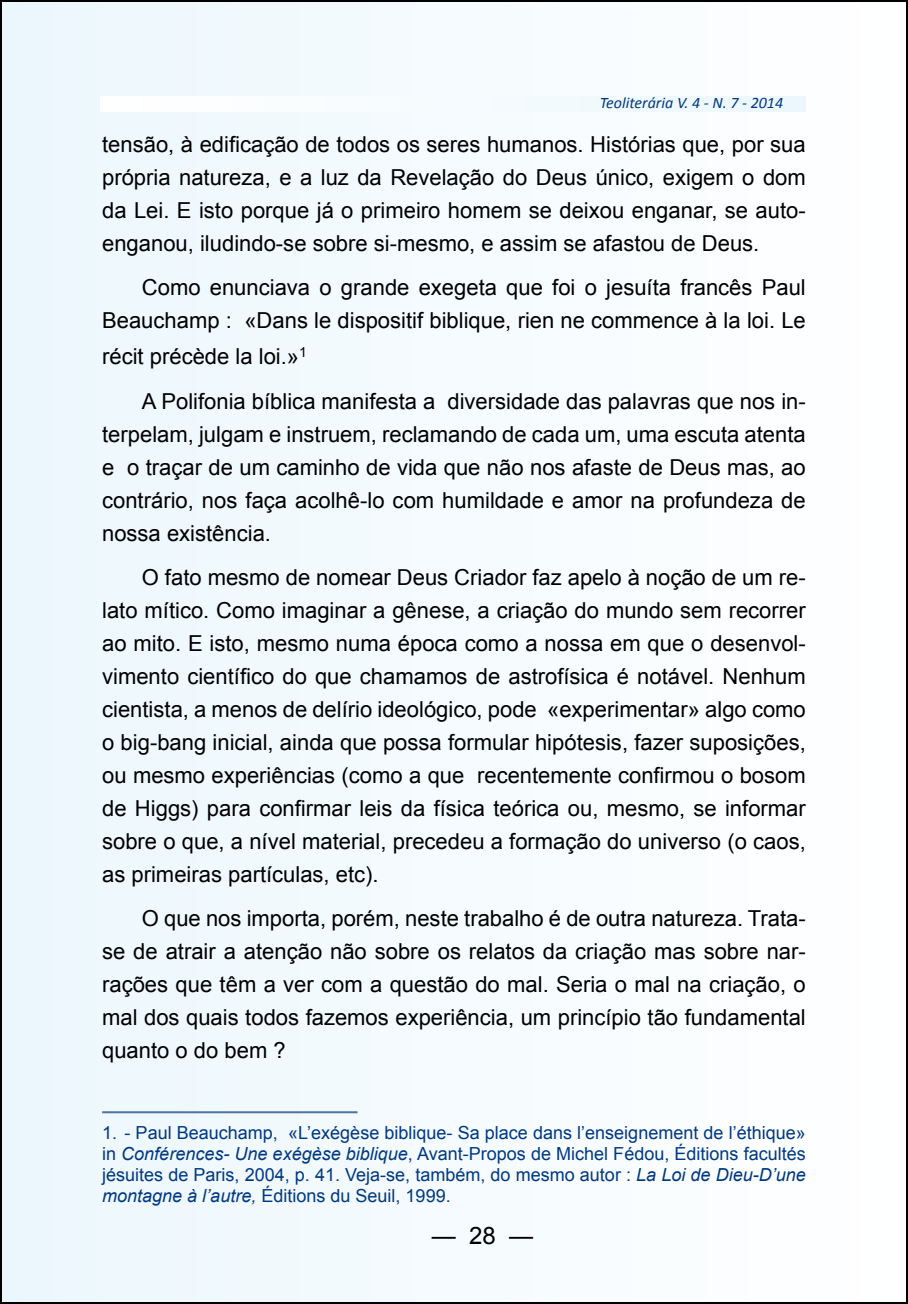
<style>
.page{position:relative;width:908px;height:1304px;background:#fff}
.page>*{position:absolute;margin:0;border:0;box-sizing:border-box;transform-origin:0 0}
.t1{font:24px "Arial";color:#000}
.t2{font:22px/33px "Arial";color:#000;text-align:justify}
.t3{font:18px/21px "Arial";color:#003882;text-align:justify}
.t4{font:italic 16px "Calibri";color:#003882}
.s1{font-style:italic}
</style>
<div class="page">
<div style="left:1px;top:1px;width:905px;height:1302px;background:#f5fbfe"></div>
<hr style="left:102px;top:1111px;width:255px;height:2px;background:#4d74a8">
<p class="t4" style="left:599px;top:93px;width:185px">Teoliterária V. 4 - N. 7 - 2014</p>
<p class="t2" style="left:102px;top:128px;width:704px">tensão, à edificação de todos os seres humanos. Histórias que, por sua própria natureza, e a luz da Revelação do Deus único, exigem o dom da Lei. E isto porque já o primeiro homem se deixou enganar, se auto&shy;enganou, iludindo-se sobre si-mesmo, e assim se afastou de Deus.</p>
<p class="t2" style="left:102px;top:271px;width:704px;text-align:right">Como enunciava o grande exegeta que foi o jesuíta francês Paul<br>Beauchamp : «Dans le dispositif biblique, rien ne commence à la loi. Le</p>
<p class="t2" style="left:142px;top:335px;width:665px;line-height:44.4px;text-indent:-40px">récit précède la loi.»<sup>1<br></sup>A Polifonia bíblica manifesta a diversidade das palavras que nos in-</p>
<p class="t2" style="left:102px;top:418px;width:704px">terpelam, julgam e instruem, reclamando de cada um, uma escuta atenta e o traçar de um caminho de vida que não nos afaste de Deus mas, ao contrário, nos faça acolhê-lo com humildade e amor na profundeza de nossa existência.</p>
<p class="t2" style="left:102px;top:561px;width:705px;text-indent:40px">O fato mesmo de nomear Deus Criador faz apelo à noção de um re&shy;lato mítico. Como imaginar a gênese, a criação do mundo sem recorrer ao mito. E isto, mesmo numa época como a nossa em que o desenvol&shy;vimento científico do que chamamos de astrofísica é notável. Nenhum cientista, a menos de delírio ideológico, pode «experimentar» algo como o big-bang inicial, ainda que possa formular hipótesis, fazer suposições, ou mesmo experiências (como a que recentemente confirmou o bosom de Higgs) para confirmar leis da física teórica ou, mesmo, se informar sobre o que, a nível material, precedeu a formação do universo (o caos, as primeiras partículas, etc).</p>
<p class="t2" style="left:102px;top:902px;width:705px;text-indent:40px">O que nos importa, porém, neste trabalho é de outra natureza. Trata&shy;se de atrair a atenção não sobre os relatos da criação mas sobre nar&shy;rações que têm a ver com a questão do mal. Seria o mal na criação, o mal dos quais todos fazemos experiência, um princípio tão fundamental quanto o do bem ?</p>
<p class="t3" style="left:102px;top:1122px;width:704px">1. - Paul Beauchamp, «L’exégèse biblique- Sa place dans l’enseignement de l’éthique» in <span class="s1">Conférences- Une exégèse biblique</span>, Avant-Propos de Michel Fédou, Éditions facultés jésuites de Paris, 2004, p. 41. Veja-se, também, do mesmo autor : <span class="s1">La Loi de Dieu-D’une montagne à l’autre,</span> Éditions du Seuil, 1999.</p>
<p class="t1" style="left:431px;top:1219px;width:103px">— 28 —</p>
</div>
